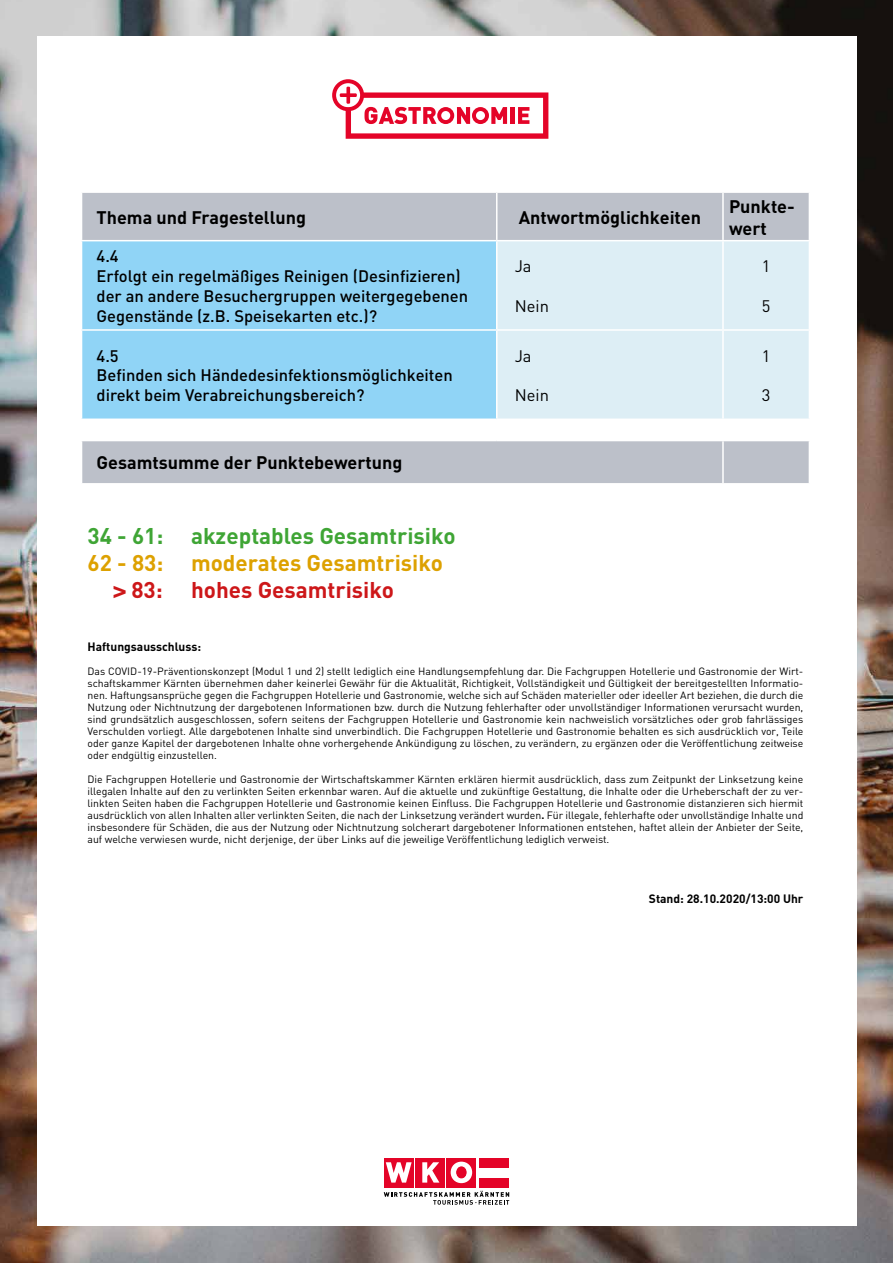
<style>
.page{position:relative;width:893px;height:1263px;background:#fff}
.page>*{position:absolute;margin:0;border:0;box-sizing:border-box;transform-origin:0 0}
.t1{font:700 22.5px/27px "DIN";color:#dda100}
.t2{font:700 22.5px "DIN";color:#3fa535}
.t3{font:700 22.5px "DIN";color:#cd1719}
.t4{font:700 18px/21.6px "DIN";color:#000}
.t5{font:500 16.5px/19.8px "DIN";color:#000}
.t6{font:16.5px "DIN";color:#000}
.t7{font:700 12px "DIN";color:#000}
.t8{font:10.5px/12px "DIN";color:#000;text-align:justify}
.s1{font-family:"Univers LT Std";color:#cd1719}
.s2{color:#cd1719}
.s3{font-weight:700}
</style>
<div class="page">
<img style="left:0;top:0;width:893px;height:1263px">
<div style="left:37px;top:36px;width:819px;height:1189px;background:#fff"></div>
<svg style="left:332px;top:79px;width:216px;height:60px"></svg>
<div style="left:479px;top:1158px;width:30px;height:10px;background:#e40428"></div>
<div style="left:479px;top:1178px;width:30px;height:9px;background:#e40428"></div>
<div style="left:446px;top:1158px;width:30px;height:29px;background:#e40428"></div>
<div style="left:415px;top:1158px;width:30px;height:29px;background:#e40428"></div>
<svg style="left:422px;top:1162px;width:17px;height:20px"></svg>
<div style="left:384px;top:1158px;width:30px;height:29px;background:#e40428"></div>
<svg style="left:386px;top:1162px;width:26px;height:20px"></svg>
<svg style="left:451px;top:1162px;width:21px;height:21px"></svg>
<div style="left:457px;top:1167px;width:9px;height:11px;background:#e40428;border-radius:50%"></div>
<div style="left:456px;top:1167px;width:10px;height:11px;border:1px solid #e40428;border-radius:50%"></div>
<svg style="left:384px;top:1191px;width:125px;height:14px"></svg>
<div style="left:82px;top:193px;width:727px;height:47px;background:#bcc0c9"></div>
<div style="left:82px;top:241px;width:414px;height:177px;background:#90d4f6"></div>
<div style="left:497px;top:241px;width:312px;height:177px;background:#ddeef5"></div>
<hr style="left:722px;top:241px;width:2px;height:88px;background:#fff">
<hr style="left:497px;top:329px;width:226px;height:2px;background:#fff">
<hr style="left:723px;top:329px;width:87px;height:2px;background:#fff">
<hr style="left:722px;top:331px;width:2px;height:87px;background:#fff">
<div style="left:82px;top:441px;width:727px;height:42px;background:#bcc0c9"></div>
<hr style="left:496px;top:193px;width:1px;height:47px;background:#fff">
<hr style="left:722px;top:193px;width:2px;height:47px;background:#fff">
<hr style="left:722px;top:441px;width:2px;height:42px;background:#fff">
<hr style="left:81px;top:329px;width:416px;height:2px;background:#fff">
<h2 class="t4" style="left:97px;top:206px;width:211px">Thema und Fragestellung</h2>
<h2 class="t4" style="left:519px;top:206px;width:184px">Antwortmöglichkeiten</h2>
<h2 class="t4" style="left:729px;top:195px;width:67px">Punkte&shy;wert</h2>
<h3 class="t5" style="left:97px;top:246px;width:373px">4.4<br>Erfolgt ein regelmäßiges Reinigen (Desinfizieren) der an andere Besuchergruppen weitergegebenen Gegenstände (z.B. Speisekarten etc.)?</h3>
<h3 class="t6" style="left:515px;top:256px;width:18px">Ja</h3>
<h3 class="t6" style="left:762px;top:256px;width:10px">1</h3>
<h3 class="t6" style="left:762px;top:296px;width:10px">5</h3>
<h3 class="t6" style="left:515px;top:296px;width:36px">Nein</h3>
<h3 class="t5" style="left:97px;top:345px;width:358px">4.5<br>Befinden sich Händedesinfektionsmöglichkeiten direkt beim Verabreichungsbereich?</h3>
<h3 class="t6" style="left:515px;top:345px;width:18px">Ja</h3>
<h3 class="t6" style="left:515px;top:385px;width:36px">Nein</h3>
<h2 class="t4" style="left:97px;top:451px;width:307px">Gesamtsumme der Punktebewertung</h2>
<h1 class="t2" style="left:88px;top:521px;width:370px">34 - 61: akzeptables Gesamtrisiko</h1>
<h1 class="t1" style="left:113px;top:549px;width:331px;text-indent:-25px">62 - 83: moderates Gesamtrisiko <span class="s1">&gt;</span> <span class="s2">83:</span></h1>
<h1 class="t3" style="left:191px;top:575px;width:204px">hohes Gesamtrisiko</h1>
<h3 class="t6" style="left:762px;top:345px;width:10px">1</h3>
<h3 class="t6" style="left:762px;top:385px;width:10px">3</h3>
<p class="t7" style="left:88px;top:639px;width:115px">Haftungsausschluss:</p>
<p class="t8" style="left:88px;top:665px;width:717px">Das COVID-19-Präventionskonzept (Modul 1 und 2) stellt lediglich eine Handlungsempfehlung dar. Die Fachgruppen Hotellerie und Gastronomie der Wirt&shy;schaftskammer Kärnten übernehmen daher keinerlei Gewähr für die Aktualität, Richtigkeit, Vollständigkeit und Gültigkeit der bereitgestellten Informatio&shy;nen. Haftungsansprüche gegen die Fachgruppen Hotellerie und Gastronomie, welche sich auf Schäden materieller oder ideeller Art beziehen, die durch die Nutzung oder Nichtnutzung der dargebotenen Informationen bzw. durch die Nutzung fehlerhafter oder unvollständiger Informationen verursacht wurden, sind grundsätzlich ausgeschlossen, sofern seitens der Fachgruppen Hotellerie und Gastronomie kein nachweislich vorsätzliches oder grob fahrlässiges Verschulden vorliegt. Alle dargebotenen Inhalte sind unverbindlich. Die Fachgruppen Hotellerie und Gastronomie behalten es sich ausdrücklich vor, Teile oder ganze Kapitel der dargebotenen Inhalte ohne vorhergehende Ankündigung zu löschen, zu verändern, zu ergänzen oder die Veröffentlichung zeitweise oder endgültig einzustellen.</p>
<p class="t8" style="left:88px;top:773px;width:717px">Die Fachgruppen Hotellerie und Gastronomie der Wirtschaftskammer Kärnten erklären hiermit ausdrücklich, dass zum Zeitpunkt der Linksetzung keine illegalen Inhalte auf den zu verlinkten Seiten erkennbar waren. Auf die aktuelle und zukünftige Gestaltung, die Inhalte oder die Urheberschaft der zu ver&shy;linkten Seiten haben die Fachgruppen Hotellerie und Gastronomie keinen Einfluss. Die Fachgruppen Hotellerie und Gastronomie distanzieren sich hiermit ausdrücklich von allen Inhalten aller verlinkten Seiten, die nach der Linksetzung verändert wurden<span class="s3">.</span> Für illegale, fehlerhafte oder unvollständige Inhalte und insbesondere für Schäden, die aus der Nutzung oder Nichtnutzung solcherart dargebotener Informationen entstehen, haftet allein der Anbieter der Seite, auf welche verwiesen wurde, nicht derjenige, der über Links auf die jeweilige Veröffentlichung lediglich verweist.</p>
<p class="t7" style="left:649px;top:891px;width:156px">Stand: 28.10.2020/13:00 Uhr</p>
</div>
